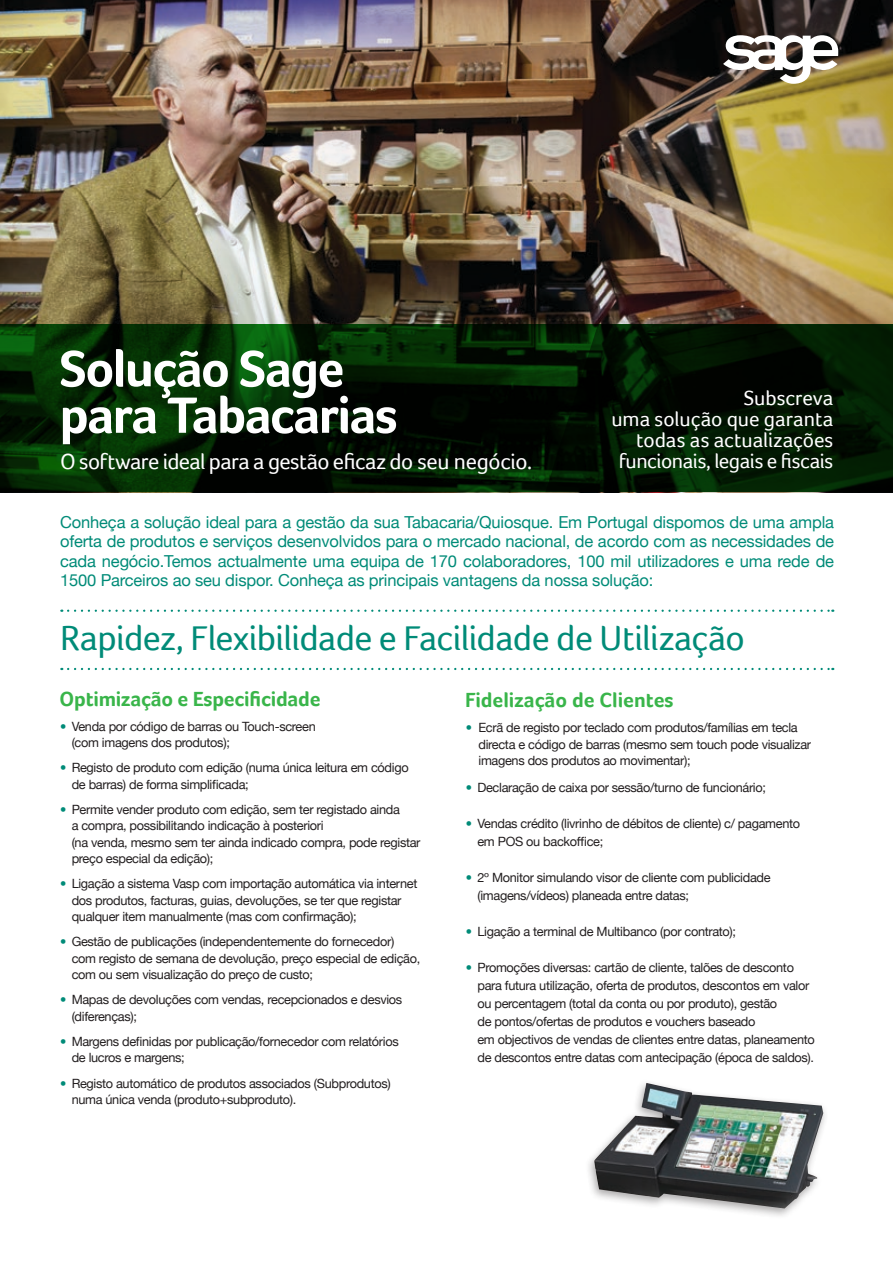
<style>
.page{position:relative;width:893px;height:1263px;background:#fff}
.page>*{position:absolute;margin:0;border:0;box-sizing:border-box;transform-origin:0 0}
.t1{font:700 52.5px/46.5px "Foco";letter-spacing:-.035em;color:#fff}
.t2{font:36px "Foco";letter-spacing:-.02em;color:#008b78}
.t3{font:22.5px "Foco";letter-spacing:-.02em;color:#fff}
.t4{font:21px/21px "Foco";letter-spacing:-.005em;color:#fff;text-align:right}
.t5{font:700 21px "Foco";letter-spacing:-.01em;color:#39b54a}
.t6{font:16.5px/19.5px "Helvetica Neue";letter-spacing:-.01em;color:#008b78;text-align:justify}
.t7{font:12.75px/16.5px "Helvetica Neue";letter-spacing:-.025em;color:#231f20}
.s1{font-size:21px;color:#008b78}
</style>
<div class="page">
<img style="left:0;top:0;width:893px;height:324px">
<svg style="left:68px;top:668px;width:765px;height:2px"></svg>
<svg style="left:68px;top:610px;width:765px;height:2px"></svg>
<svg style="left:723px;top:35px;width:115px;height:49px"></svg>
<div style="left:584px;top:1079px;width:245px;height:141px;background:#231f20;opacity:.38"></div>
<img style="left:593px;top:1083px;width:230px;height:125px">
<svg style="left:0;top:324px;width:545px;height:168px;background:#032003"></svg>
<svg style="left:545px;top:324px;width:348px;height:168px;background:#021502"></svg>
<h1 class="t1" style="left:60px;top:345px;width:340px">Solução Sage para Tabacarias</h1>
<h3 class="t3" style="left:60px;top:448px;width:474px">O software ideal para a gestão eficaz do seu negócio.</h3>
<h3 class="t4" style="left:611px;top:387px;width:224px">Subscreva<br>uma solução que garanta todas as actualizações funcionais, legais e fiscais</h3>
<p class="t6" style="left:60px;top:513px;width:775px">Conheça a solução ideal para a gestão da sua Tabacaria/Quiosque. Em Portugal dispomos de uma ampla oferta de produtos e serviços desenvolvidos para o mercado nacional, de acordo com as necessidades de cada negócio.Temos actualmente uma equipa de 170 colaboradores, 100 mil utilizadores e uma rede de 1500 Parceiros ao seu dispor. Conheça as principais vantagens da nossa solução:</p>
<h2 class="t2" style="left:60px;top:617px;width:686px">Rapidez, Flexibilidade e Facilidade de Utilização</h2>
<h3 class="t5" style="left:60px;top:686px;width:263px">Optimização e Especificidade</h3>
<p class="t7" style="left:72px;top:719px;width:246px;text-indent:-12px"><span class="s1">•</span> Venda por código de barras ou Touch-screen (com imagens dos produtos);</p>
<p class="t7" style="left:72px;top:760px;width:338px;text-indent:-12px"><span class="s1">•</span> Registo de produto com edição (numa única leitura em código de barras) de forma simplificada;</p>
<p class="t7" style="left:72px;top:802px;width:350px;text-indent:-12px"><span class="s1">•</span> Permite vender produto com edição, sem ter registado ainda<br>a compra, possibilitando indicação à posteriori<br>(na venda, mesmo sem ter ainda indicado compra, pode registar preço especial da edição);</p>
<p class="t7" style="left:72px;top:876px;width:347px;text-indent:-12px"><span class="s1">•</span> Ligação a sistema Vasp com importação automática via internet dos produtos, facturas, guias, devoluções, se ter que registar qualquer item manualmente (mas com confirmação);</p>
<p class="t7" style="left:72px;top:934px;width:350px;text-indent:-12px"><span class="s1">•</span> Gestão de publicações (independentemente do fornecedor) com registo de semana de devolução, preço especial de edição, com ou sem visualização do preço de custo;</p>
<p class="t7" style="left:72px;top:992px;width:332px;text-indent:-12px"><span class="s1">•</span> Mapas de devoluções com vendas, recepcionados e desvios (diferenças);</p>
<p class="t7" style="left:72px;top:1034px;width:329px;text-indent:-12px"><span class="s1">•</span> Margens definidas por publicação/fornecedor com relatórios de lucros e margens;</p>
<p class="t7" style="left:72px;top:1075px;width:321px;text-indent:-12px"><span class="s1">•</span> Registo automático de produtos associados (Subprodutos) numa única venda (produto+subproduto).</p>
<h3 class="t5" style="left:465px;top:688px;width:210px">Fidelização de Clientes</h3>
<p class="t7" style="left:478px;top:720px;width:334px;text-indent:-13px"><span class="s1">•</span> Ecrã de registo por teclado com produtos/famílias em tecla directa e código de barras (mesmo sem touch pode visualizar imagens dos produtos ao movimentar);</p>
<p class="t7" style="left:465px;top:780px;width:302px"><span class="s1">•</span> Declaração de caixa por sessão/turno de funcionário;</p>
<p class="t7" style="left:477px;top:815px;width:324px;line-height:18px;text-indent:-12px"><span class="s1">•</span> Vendas crédito (livrinho de débitos de cliente) c/ pagamento em POS ou backoffice;</p>
<p class="t7" style="left:477px;top:869px;width:295px;line-height:18px;text-indent:-12px"><span class="s1">•</span> 2º Monitor simulando visor de cliente com publicidade (imagens/vídeos) planeada entre datas;</p>
<p class="t7" style="left:465px;top:924px;width:272px"><span class="s1">•</span> Ligação a terminal de Multibanco (por contrato);</p>
<p class="t7" style="left:477px;top:959px;width:339px;line-height:18px;text-indent:-12px"><span class="s1">•</span> Promoções diversas: cartão de cliente, talões de desconto para futura utilização, oferta de produtos, descontos em valor ou percentagem (total da conta ou por produto), gestão<br>de pontos/ofertas de produtos e vouchers baseado<br>em objectivos de vendas de clientes entre datas, planeamento de descontos entre datas com antecipação (época de saldos).</p>
</div>
